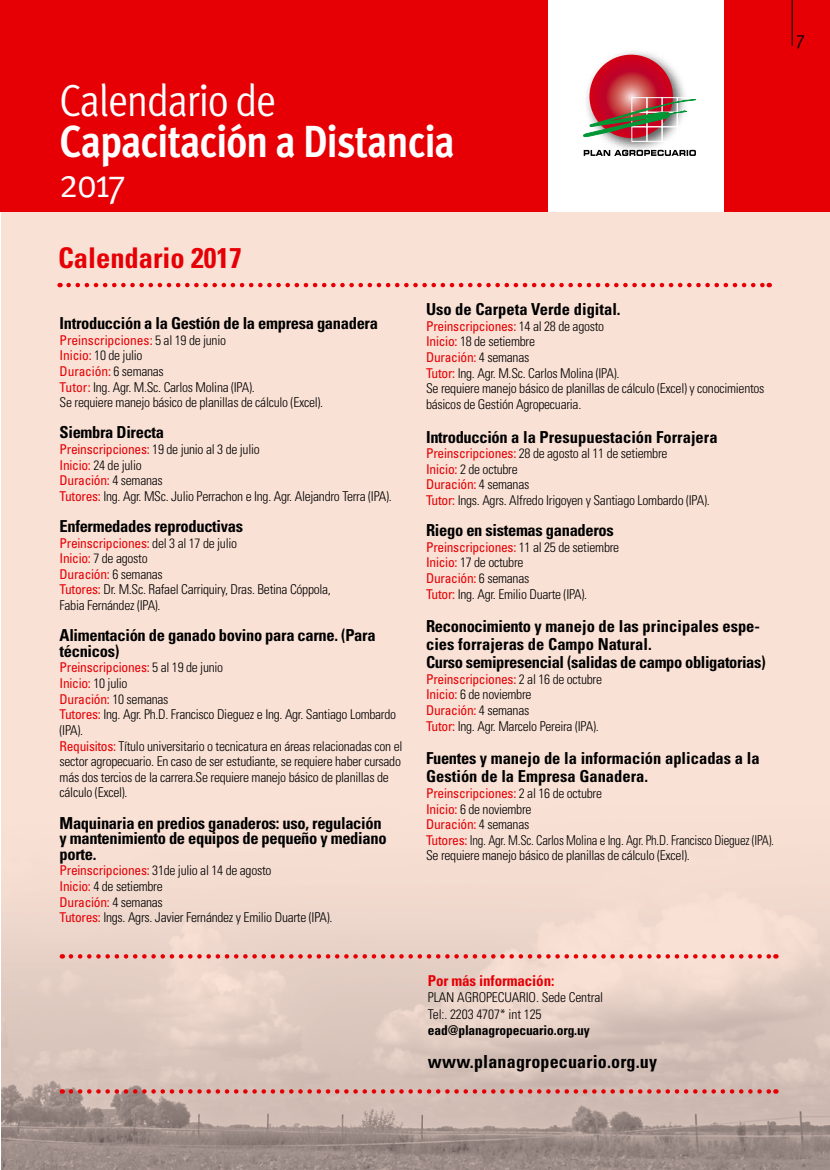
<style>
.page{position:relative;width:830px;height:1170px;background:#fff}
.page>*{position:absolute;margin:0;border:0;box-sizing:border-box;transform-origin:0 0}
.t1{font:700 45px "Meta Cond";letter-spacing:-.025em;color:#fff}
.t2{font:45px "Meta Cond";letter-spacing:-.025em;color:#fff}
.t3{font:40.5px "Meta Cond";color:#fff}
.t4{font:700 condensed 28.5px "Univers LT Std";color:#e60005}
.t5{font:19.5px "Meta Cond";color:#000}
.t6{font:700 condensed 18px "Univers LT Std";letter-spacing:.01em;color:#000}
.t7{font:700 condensed 16.5px/15.6px "Univers LT Std";letter-spacing:-.02em;color:#000}
.t8{font:700 condensed 16.5px/18px "Univers LT Std";color:#000}
.t9{font:700 condensed 15px "Univers LT Std";letter-spacing:-.01em;color:#e60005}
.t10{font:300 condensed 13.5px/15.6px "Univers LT Std";letter-spacing:-.02em;color:#000}
.t11{font:700 condensed 13.5px "Univers LT Std";letter-spacing:-.01em;color:#000}
.s1{font-weight:400;color:#e60005}
</style>
<div class="page">
<div style="left:2px;top:139px;width:827px;height:1030px;background:#fae1d5"></div>
<img style="left:2px;top:906px;width:827px;height:263px">
<div style="left:0;top:0;width:829px;height:211px;background:#e60005"></div>
<hr style="left:791px;top:0;width:1px;height:46px;background:#000">
<svg style="left:68px;top:283px;width:701px;height:4px"></svg>
<svg style="left:71px;top:1089px;width:705px;height:4px"></svg>
<svg style="left:71px;top:954px;width:705px;height:4px"></svg>
<div style="left:548px;top:0;width:175px;height:211px;background:#fff"></div>
<img style="left:584px;top:52px;width:108px;height:98px">
<svg style="left:589px;top:55px;width:83px;height:83px"></svg>
<svg style="left:583px;top:150px;width:112px;height:6px"></svg>
<div style="left:631px;top:97px;width:15px;height:15px;border:1px solid #fff"></div>
<div style="left:646px;top:97px;width:16px;height:15px;border:1px solid #fff"></div>
<div style="left:646px;top:126px;width:16px;height:15px;border:1px solid #fff"></div>
<div style="left:661px;top:97px;width:16px;height:15px;border:1px solid #fff"></div>
<div style="left:661px;top:126px;width:16px;height:15px;border:1px solid #fff"></div>
<div style="left:676px;top:97px;width:16px;height:15px;border:1px solid #fff"></div>
<svg style="left:583px;top:99px;width:113px;height:38px"></svg>
<h1 class="t2" style="left:60px;top:75px;width:218px">Calendario de</h1>
<h1 class="t1" style="left:60px;top:114px;width:397px">Capacitación a Distancia</h1>
<h2 class="t3" style="left:60px;top:160px;width:68px">2017</h2>
<h3 class="t4" style="left:58px;top:240px;width:185px">Calendario 2017</h3>
<p class="t7" style="left:60px;top:315px;width:320px">Introducción a la Gestión de la empresa ganadera</p>
<p class="t10" style="left:60px;top:332px;width:265px"><span class="s1">Preinscripciones:</span> 5 al 19 de junio<br><span class="s1">Inicio:</span> 10 de julio<br><span class="s1">Duración:</span> 6 semanas<br><span class="s1">Tutor:</span> Ing. Agr. M.Sc. Carlos Molina (IPA).<br>Se requiere manejo básico de planillas de cálculo (Excel).</p>
<p class="t7" style="left:60px;top:424px;width:106px">Siembra Directa</p>
<p class="t10" style="left:60px;top:441px;width:333px"><span class="s1">Preinscripciones:</span> 19 de junio al 3 de julio<br><span class="s1">Inicio:</span> 24 de julio<br><span class="s1">Duración:</span> 4 semanas<br><span class="s1">Tutores:</span> Ing. Agr. MSc. Julio Perrachon e Ing. Agr. Alejandro Terra (IPA).</p>
<p class="t7" style="left:60px;top:518px;width:185px">Enfermedades reproductivas</p>
<p class="t10" style="left:60px;top:535px;width:273px"><span class="s1">Preinscripciones:</span> del 3 al 17 de julio<br><span class="s1">Inicio:</span> 7 de agosto<br><span class="s1">Duración:</span> 6 semanas<br><span class="s1">Tutores:</span> Dr. M.Sc. Rafael Carriquiry, Dras. Betina Cóppola,<br>Fabia Fernández (IPA).</p>
<p class="t7" style="left:60px;top:627px;width:317px">Alimentación de ganado bovino para carne. (Para técnicos)</p>
<p class="t10" style="left:60px;top:660px;width:344px"><span class="s1">Preinscripciones:</span> 5 al 19 de junio<br><span class="s1">Inicio:</span> 10 julio<br><span class="s1">Duración:</span> 10 semanas<br><span class="s1">Tutores:</span> Ing. Agr. Ph.D. Francisco Dieguez e Ing. Agr. Santiago Lombardo (IPA).<br><span class="s1">Requisitos:</span> Título universitario o tecnicatura en áreas relacionadas con el sector agropecuario. En caso de ser estudiante, se requiere haber cursado más dos tercios de la carrera.Se requiere manejo básico de planillas de cálculo (Excel).</p>
<p class="t7" style="left:60px;top:814px;width:328px">Maquinaria en predios ganaderos: uso, regulación y mantenimiento de equipos de pequeño y mediano porte.</p>
<p class="t10" style="left:60px;top:862px;width:274px"><span class="s1">Preinscripciones:</span> 31de julio al 14 de agosto<br><span class="s1">Inicio:</span> 4 de setiembre<br><span class="s1">Duración:</span> 4 semanas<br><span class="s1">Tutores:</span> Ings. Agrs. Javier Fernández y Emilio Duarte (IPA).</p>
<p class="t8" style="left:426px;top:300px;width:196px">Uso de Carpeta Verde digital.</p>
<p class="t10" style="left:426px;top:318px;width:340px"><span class="s1">Preinscripciones:</span> 14 al 28 de agosto<br><span class="s1">Inicio:</span> 18 de setiembre<br><span class="s1">Duración:</span> 4 semanas<br><span class="s1">Tutor:</span> Ing. Agr. M.Sc. Carlos Molina (IPA).<br>Se requiere manejo básico de planillas de cálculo (Excel) y conocimientos básicos de Gestión Agropecuaria.</p>
<p class="t8" style="left:426px;top:427px;width:293px">Introducción a la Presupuestación Forrajera</p>
<p class="t10" style="left:426px;top:445px;width:285px"><span class="s1">Preinscripciones:</span> 28 de agosto al 11 de setiembre<br><span class="s1">Inicio:</span> 2 de octubre<br><span class="s1">Duración:</span> 4 semanas<br><span class="s1">Tutor:</span> Ings. Agrs. Alfredo Irigoyen y Santiago Lombardo (IPA).</p>
<p class="t7" style="left:426px;top:522px;width:189px">Riego en sistemas ganaderos</p>
<p class="t10" style="left:426px;top:539px;width:194px"><span class="s1">Preinscripciones:</span> 11 al 25 de setiembre<br><span class="s1">Inicio:</span> 17 de octubre<br><span class="s1">Duración:</span> 6 semanas<br><span class="s1">Tutor:</span> Ing. Agr. Emilio Duarte (IPA).</p>
<p class="t7" style="left:426px;top:617px;width:341px;line-height:18px">Reconocimiento y manejo de las principales espe&shy;cies forrajeras de Campo Natural.<br>Curso semipresencial (salidas de campo obligatorias)</p>
<p class="t10" style="left:426px;top:671px;width:177px"><span class="s1">Preinscripciones:</span> 2 al 16 de octubre<br><span class="s1">Inicio:</span> 6 de noviembre<br><span class="s1">Duración:</span> 4 semanas<br><span class="s1">Tutor:</span> Ing. Agr. Marcelo Pereira (IPA).</p>
<p class="t8" style="left:426px;top:749px;width:335px">Fuentes y manejo de la información aplicadas a la<br>Gestión de la Empresa Ganadera.</p>
<p class="t10" style="left:426px;top:785px;width:349px"><span class="s1">Preinscripciones:</span> 2 al 16 de octubre<br><span class="s1">Inicio:</span> 6 de noviembre<br><span class="s1">Duración:</span> 4 semanas<br><span class="s1">Tutores:</span> Ing. Agr. M.Sc. Carlos Molina e Ing. Agr. Ph.D. Francisco Dieguez (IPA).<br>Se requiere manejo básico de planillas de cálculo (Excel).</p>
<p class="t9" style="left:427px;top:971px;width:128px">Por más información:</p>
<p class="t10" style="left:427px;top:989px;width:177px;line-height:16.5px">PLAN AGROPECUARIO. Sede Central<br>Tel:. 2203 4707* int 125</p>
<p class="t11" style="left:427px;top:1022px;width:163px">ead@planagropecuario.org.uy</p>
<h3 class="t6" style="left:427px;top:1050px;width:230px">www.planagropecuario.org.uy</h3>
<h3 class="t5" style="left:795px;top:28px;width:10px">7</h3>
</div>
